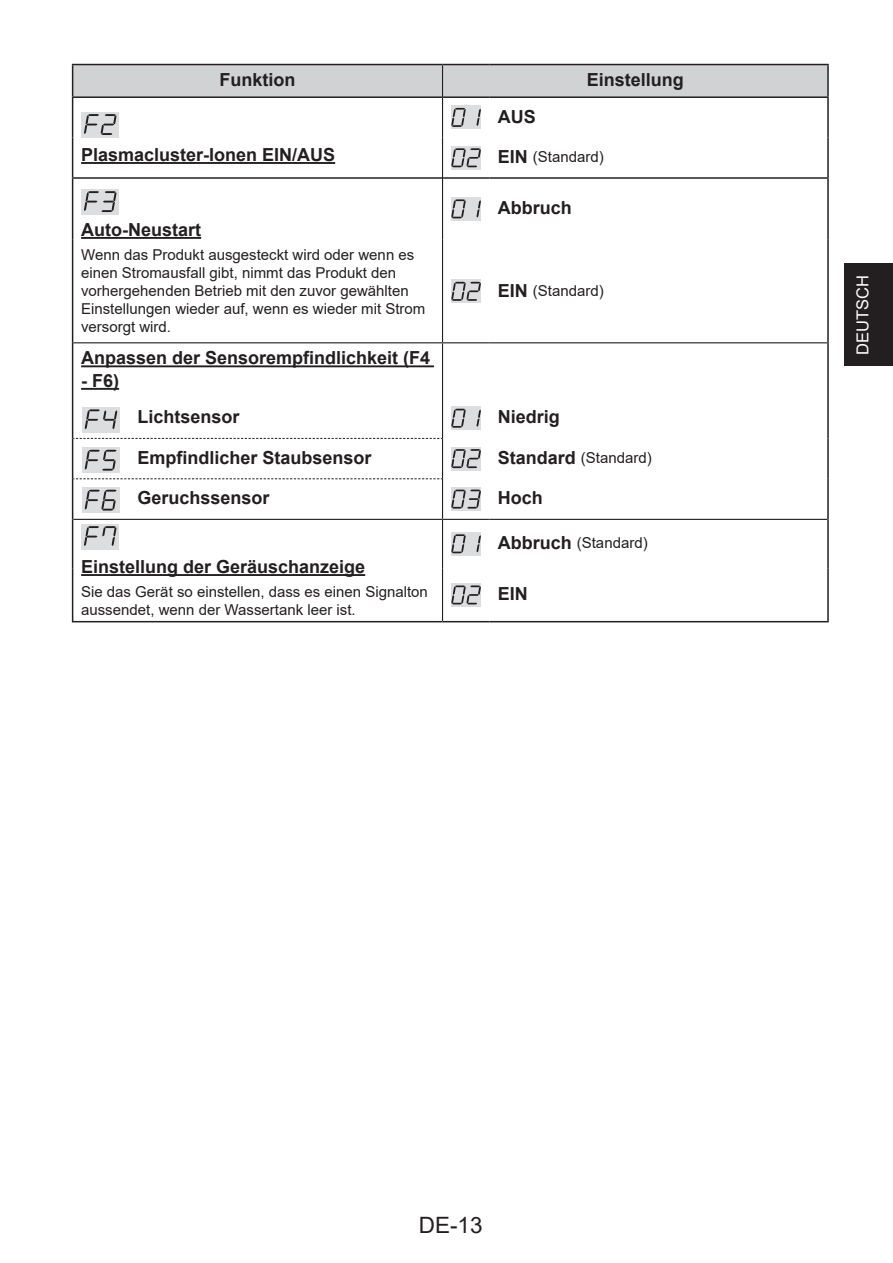
<style>
.page{position:relative;width:893px;height:1263px;background:#fff}
.page>*{position:absolute;margin:0;border:0;box-sizing:border-box;transform-origin:0 0}
.t1{font:22.5px "Arial";color:#231f20}
.t2{font:700 18px "Arial";color:#231f20}
.t3{font:16.5px "Arial";color:#fff}
.t4{font:15px/18px "Arial";color:#231f20}
.s1{font-weight:700;font-size:18px}
</style>
<div class="page">
<div style="left:844px;top:264px;width:49px;height:102px;background:#231f20"></div>
<div style="left:73px;top:65px;width:754px;height:31px;background:#d1d2d4"></div>
<hr style="left:827px;top:65px;width:2px;height:31px;background:#231f20">
<hr style="left:72px;top:621px;width:57px;height:1px;background:#231f20">
<hr style="left:129px;top:621px;width:313px;height:1px;background:#231f20">
<hr style="left:72px;top:64px;width:57px;height:1px;background:#231f20">
<hr style="left:72px;top:65px;width:1px;height:31px;background:#231f20">
<hr style="left:129px;top:64px;width:313px;height:1px;background:#231f20">
<hr style="left:442px;top:64px;width:47px;height:1px;background:#231f20">
<hr style="left:489px;top:64px;width:340px;height:1px;background:#231f20">
<hr style="left:72px;top:96px;width:57px;height:2px;background:#231f20">
<hr style="left:72px;top:98px;width:1px;height:40px;background:#231f20">
<hr style="left:129px;top:96px;width:313px;height:2px;background:#231f20">
<hr style="left:443px;top:96px;width:46px;height:2px;background:#231f20">
<hr style="left:489px;top:96px;width:340px;height:2px;background:#231f20">
<hr style="left:827px;top:98px;width:2px;height:40px;background:#231f20">
<hr style="left:72px;top:138px;width:1px;height:39px;background:#231f20">
<hr style="left:827px;top:138px;width:2px;height:39px;background:#231f20">
<hr style="left:72px;top:177px;width:57px;height:2px;background:#231f20">
<hr style="left:72px;top:179px;width:1px;height:61px;background:#231f20">
<hr style="left:129px;top:177px;width:313px;height:2px;background:#231f20">
<hr style="left:443px;top:177px;width:46px;height:2px;background:#231f20">
<hr style="left:489px;top:177px;width:340px;height:2px;background:#231f20">
<hr style="left:827px;top:179px;width:2px;height:61px;background:#231f20">
<hr style="left:72px;top:240px;width:1px;height:103px;background:#231f20">
<hr style="left:827px;top:240px;width:2px;height:103px;background:#231f20">
<hr style="left:72px;top:343px;width:1px;height:55px;background:#231f20">
<hr style="left:827px;top:343px;width:2px;height:55px;background:#231f20">
<hr style="left:827px;top:398px;width:2px;height:40px;background:#231f20">
<hr style="left:827px;top:438px;width:2px;height:41px;background:#231f20">
<hr style="left:827px;top:479px;width:2px;height:40px;background:#231f20">
<hr style="left:72px;top:398px;width:1px;height:40px;background:#231f20">
<hr style="left:72px;top:438px;width:1px;height:41px;background:#231f20">
<hr style="left:72px;top:479px;width:1px;height:40px;background:#231f20">
<hr style="left:442px;top:65px;width:1px;height:32px;background:#231f20">
<hr style="left:442px;top:97px;width:1px;height:41px;background:#231f20">
<hr style="left:442px;top:138px;width:1px;height:40px;background:#231f20">
<hr style="left:442px;top:178px;width:1px;height:62px;background:#231f20">
<hr style="left:442px;top:240px;width:1px;height:102px;background:#231f20">
<hr style="left:442px;top:343px;width:1px;height:55px;background:#231f20">
<hr style="left:442px;top:398px;width:1px;height:40px;background:#231f20">
<hr style="left:442px;top:438px;width:1px;height:41px;background:#231f20">
<hr style="left:442px;top:479px;width:1px;height:40px;background:#231f20">
<hr style="left:442px;top:520px;width:1px;height:48px;background:#231f20">
<hr style="left:442px;top:568px;width:1px;height:53px;background:#231f20">
<hr style="left:73px;top:342px;width:56px;height:1px;background:#231f20">
<hr style="left:129px;top:342px;width:313px;height:1px;background:#231f20">
<hr style="left:442px;top:342px;width:47px;height:1px;background:#231f20">
<hr style="left:489px;top:342px;width:338px;height:1px;background:#231f20">
<hr style="left:72px;top:519px;width:1px;height:49px;background:#231f20">
<hr style="left:72px;top:568px;width:1px;height:53px;background:#231f20">
<hr style="left:827px;top:519px;width:2px;height:49px;background:#231f20">
<hr style="left:827px;top:568px;width:2px;height:53px;background:#231f20">
<hr style="left:442px;top:621px;width:47px;height:1px;background:#231f20">
<hr style="left:489px;top:621px;width:340px;height:1px;background:#231f20">
<hr style="left:73px;top:519px;width:56px;height:1px;background:#231f20">
<hr style="left:129px;top:519px;width:313px;height:1px;background:#231f20">
<hr style="left:442px;top:519px;width:47px;height:1px;background:#231f20">
<hr style="left:489px;top:519px;width:338px;height:1px;background:#231f20">
<svg style="left:73px;top:438px;width:369px;height:1px"></svg>
<svg style="left:73px;top:478px;width:369px;height:1px"></svg>
<hr style="left:81px;top:162px;width:254px;height:2px;background:#231f20">
<div style="left:81px;top:112px;width:38px;height:25px;background:#dcdddf"></div>
<svg style="left:84px;top:114px;width:33px;height:21px"></svg>
<div style="left:451px;top:106px;width:30px;height:23px;background:#dcdddf"></div>
<svg style="left:451px;top:108px;width:15px;height:19px"></svg>
<svg style="left:476px;top:109px;width:5px;height:17px"></svg>
<svg style="left:451px;top:146px;width:30px;height:23px"></svg>
<svg style="left:451px;top:148px;width:30px;height:19px"></svg>
<hr style="left:81px;top:237px;width:120px;height:2px;background:#231f20">
<div style="left:81px;top:189px;width:38px;height:25px;background:#dcdddf"></div>
<svg style="left:84px;top:191px;width:33px;height:21px"></svg>
<div style="left:451px;top:197px;width:30px;height:24px;background:#dcdddf"></div>
<svg style="left:451px;top:199px;width:15px;height:19px"></svg>
<svg style="left:476px;top:200px;width:5px;height:17px"></svg>
<svg style="left:451px;top:280px;width:30px;height:23px"></svg>
<svg style="left:451px;top:282px;width:30px;height:19px"></svg>
<hr style="left:81px;top:365px;width:353px;height:2px;background:#231f20">
<hr style="left:81px;top:388px;width:38px;height:2px;background:#231f20">
<div style="left:82px;top:407px;width:38px;height:26px;background:#dcdddf"></div>
<svg style="left:85px;top:409px;width:32px;height:20px"></svg>
<div style="left:451px;top:406px;width:30px;height:24px;background:#dcdddf"></div>
<svg style="left:451px;top:409px;width:15px;height:19px"></svg>
<svg style="left:476px;top:410px;width:5px;height:17px"></svg>
<div style="left:82px;top:447px;width:38px;height:26px;background:#dcdddf"></div>
<svg style="left:85px;top:450px;width:32px;height:21px"></svg>
<svg style="left:451px;top:447px;width:30px;height:23px"></svg>
<svg style="left:451px;top:449px;width:30px;height:19px"></svg>
<div style="left:82px;top:487px;width:38px;height:26px;background:#dcdddf"></div>
<svg style="left:85px;top:490px;width:32px;height:21px"></svg>
<svg style="left:451px;top:487px;width:30px;height:24px"></svg>
<svg style="left:451px;top:490px;width:30px;height:19px"></svg>
<hr style="left:81px;top:574px;width:284px;height:2px;background:#231f20">
<div style="left:81px;top:524px;width:38px;height:25px;background:#dcdddf"></div>
<svg style="left:84px;top:526px;width:33px;height:20px"></svg>
<div style="left:451px;top:532px;width:30px;height:23px;background:#dcdddf"></div>
<svg style="left:451px;top:534px;width:15px;height:19px"></svg>
<svg style="left:476px;top:535px;width:5px;height:17px"></svg>
<div style="left:451px;top:583px;width:30px;height:24px;background:linear-gradient(to right,#dcdddf,#dcdddf)"></div>
<svg style="left:451px;top:585px;width:30px;height:19px"></svg>
<p class="t2" style="left:220px;top:67px;width:77px">Funktion</p>
<p class="t2" style="left:587px;top:67px;width:99px">Einstellung</p>
<p class="t2" style="left:81px;top:142px;width:256px">Plasmacluster-Ionen EIN/AUS</p>
<p class="t2" style="left:81px;top:217px;width:121px">Auto-Neustart</p>
<p class="t4" style="left:81px;top:246px;width:346px">Wenn das Produkt ausgesteckt wird oder wenn es einen Stromausfall gibt, nimmt das Produkt den vorhergehenden Betrieb mit den zuvor gewählten Einstellungen wieder auf, wenn es wieder mit Strom versorgt wird.</p>
<p class="t2" style="left:498px;top:104px;width:39px">AUS</p>
<p class="t4" style="left:498px;top:148px;width:107px"><span class="s1">EIN</span> (Standard)</p>
<p class="t2" style="left:498px;top:195px;width:75px">Abbruch</p>
<p class="t4" style="left:498px;top:281px;width:107px"><span class="s1">EIN</span> (Standard)</p>
<p class="t2" style="left:81px;top:345px;width:351px">Anpassen der Sensorempfindlichkeit (F4</p>
<p class="t2" style="left:81px;top:368px;width:39px">- F6)</p>
<p class="t2" style="left:137px;top:404px;width:104px">Lichtsensor</p>
<p class="t2" style="left:498px;top:404px;width:64px">Niedrig</p>
<p class="t2" style="left:137px;top:445px;width:236px">Empfindlicher Staubsensor</p>
<p class="t4" style="left:498px;top:448px;width:155px"><span class="s1">Standard</span> (Standard)</p>
<p class="t2" style="left:137px;top:485px;width:134px">Geruchssensor</p>
<p class="t2" style="left:498px;top:485px;width:46px">Hoch</p>
<p class="t2" style="left:81px;top:554px;width:286px">Einstellung der Geräuschanzeige</p>
<p class="t4" style="left:81px;top:583px;width:348px">Sie das Gerät so einstellen, dass es einen Signalton aussendet, wenn der Wassertank leer ist.</p>
<p class="t4" style="left:498px;top:534px;width:151px"><span class="s1">Abbruch</span> (Standard)</p>
<p class="t2" style="left:498px;top:581px;width:32px">EIN</p>
<p class="t3" style="left:851px;top:355px;width:81px;rotate:-90deg">DEUTSCH</p>
<h1 class="t1" style="left:419px;top:1209px;width:65px">DE-13</h1>
</div>
